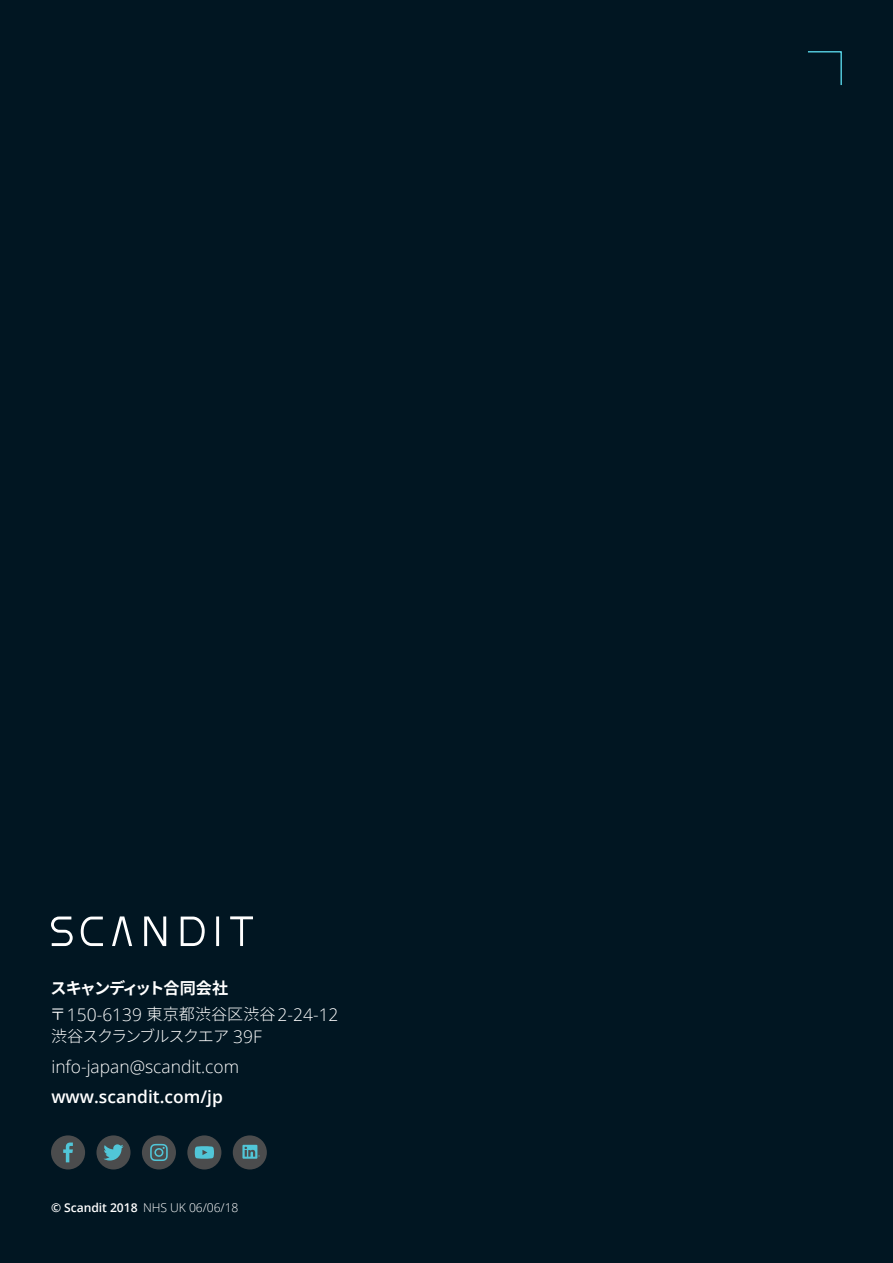
<style>
.page{position:relative;width:893px;height:1263px;background:#011622}
.page>*{position:absolute;margin:0;border:0;box-sizing:border-box;transform-origin:0 0}
.t1{font:300 17.4px "Open Sans";color:#fff}
.t2{font:600 17.4px "Open Sans";color:#fff}
.t3{font:300 16.2px "Source Han Sans";letter-spacing:-.08em;color:#fff}
.t4{font:700 16.2px "Source Han Sans";letter-spacing:-.07em;color:#fff}
.t5{font:300 12.15px "Open Sans";letter-spacing:-.005em;color:#fff}
.s1{font-family:"Source Han Sans";font-size:16.2px}
.s2{font-family:"Open Sans";font-size:17.4px}
.s3{font-weight:600}
</style>
<div class="page">
<svg style="left:808px;top:51px;width:34px;height:34px"></svg>
<svg style="left:181px;top:916px;width:24px;height:30px"></svg>
<svg style="left:51px;top:916px;width:22px;height:30px"></svg>
<svg style="left:112px;top:916px;width:20px;height:30px"></svg>
<svg style="left:144px;top:916px;width:22px;height:30px"></svg>
<svg style="left:216px;top:916px;width:3px;height:30px"></svg>
<svg style="left:230px;top:916px;width:23px;height:30px"></svg>
<svg style="left:81px;top:916px;width:22px;height:30px"></svg>
<div style="left:233px;top:1135px;width:34px;height:34px;background:#4b4c4d;border-radius:50%"></div>
<svg style="left:242px;top:1145px;width:18px;height:14px"></svg>
<div style="left:142px;top:1135px;width:34px;height:34px;background:#4b4c4d;border-radius:50%"></div>
<svg style="left:150px;top:1144px;width:18px;height:17px"></svg>
<div style="left:187px;top:1135px;width:34px;height:34px;background:#4b4c4d;border-radius:50%"></div>
<svg style="left:195px;top:1146px;width:19px;height:13px"></svg>
<div style="left:51px;top:1135px;width:34px;height:34px;background:#4b4c4d;border-radius:50%"></div>
<svg style="left:63px;top:1142px;width:10px;height:20px"></svg>
<div style="left:96px;top:1135px;width:35px;height:34px;background:#4b4c4d;border-radius:50%"></div>
<svg style="left:103px;top:1144px;width:21px;height:16px"></svg>
<p class="t4" style="left:50px;top:979px;width:179px">スキャンディット合同会社</p>
<p class="t1" style="left:50px;top:1003px;width:290px"><span class="s1">〒</span>150-6139 <span class="s1">東京都渋谷区渋谷</span>2-24-12</p>
<p class="t3" style="left:51px;top:1027px;width:212px">渋谷スクランブルスクエア <span class="s2">39F</span></p>
<p class="t1" style="left:51px;top:1054px;width:189px">info-japan@scandit.com</p>
<p class="t2" style="left:51px;top:1084px;width:173px">www.scandit.com/jp</p>
<p class="t5" style="left:51px;top:1199px;width:189px"><span class="s3">© Scandit 2018</span> NHS UK 06/06/18</p>
</div>
